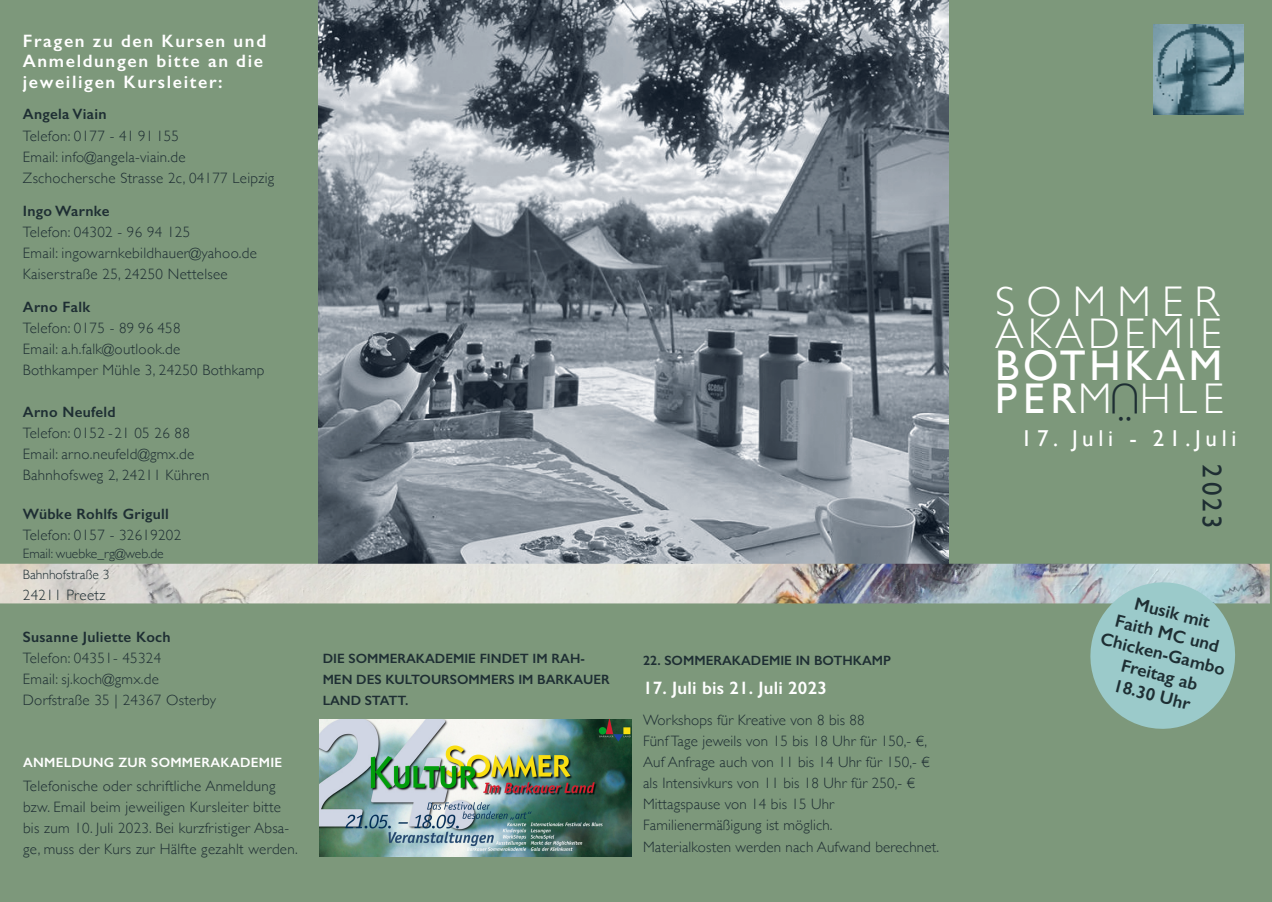
<style>
.page{position:relative;width:1272px;height:902px;background:#fff}
.page>*{position:absolute;margin:0;border:0;box-sizing:border-box;transform-origin:0 0}
.t1{font:300 42.9px "Gill Sans";letter-spacing:.12em;color:#fff}
.t2{font:300 42.9px "Gill Sans";letter-spacing:.1em;color:#fff}
.t3{font:42.9px "Gill Sans";letter-spacing:.09em;color:#fff}
.t4{font:300 42.9px "Gill Sans";color:#1e2e33}
.t5{font:27px "Gill Sans";color:#1e2e33}
.t6{font:22.95px "Gill Sans";letter-spacing:.21em;color:#fff}
.t7{font:600 18px "Gill Sans";letter-spacing:.09em;color:#fff}
.t8{font:600 18px/21px "Gill Sans";color:#1e2e33;text-align:center}
.t9{font:600 18px "Gill Sans";letter-spacing:.01em;color:#fff}
.t10{font:300 15px/21px "Gill Sans";letter-spacing:.02em;color:#1e2e33}
.t11{font:600 15px "Gill Sans";letter-spacing:.02em;color:#1e2e33}
.t12{font:600 13.5px/21px "Gill Sans";color:#1e2e33}
.t13{font:300 13.5px "Gill Sans";color:#1e2e33}
.t14{font:600 13.5px "Gill Sans";letter-spacing:.02em;color:#fff}
.s1{font-weight:400}
</style>
<div class="page">
<div style="left:0;top:0;width:1271px;height:901px;background:#7d987b"></div>
<img style="left:1153px;top:24px;width:90px;height:90px">
<img style="left:319px;top:719px;width:312px;height:137px">
<img style="left:318px;top:0;width:630px;height:563px">
<img style="left:0;top:563px;width:1269px;height:40px">
<svg style="left:1082px;top:574px;width:160px;height:155px"></svg>
<p class="t7" style="left:23px;top:30px;width:245px">Fragen zu den Kursen und</p>
<p class="t7" style="left:23px;top:50px;width:242px">Anmeldungen bitte an die</p>
<p class="t7" style="left:23px;top:71px;width:201px">jeweiligen Kursleiter:</p>
<p class="t11" style="left:23px;top:105px;width:85px">Angela Viain</p>
<p class="t10" style="left:23px;top:124px;width:158px">Telefon: 0177 - 41 91 155</p>
<p class="t10" style="left:23px;top:145px;width:164px">Email: info@angela-viain.de</p>
<p class="t10" style="left:23px;top:166px;width:253px">Zschochersche Strasse 2c, 04177 Leipzig</p>
<p class="t11" style="left:23px;top:201px;width:88px">Ingo Warnke</p>
<p class="t10" style="left:23px;top:220px;width:169px">Telefon: 04302 - 96 94 125</p>
<p class="t10" style="left:23px;top:241px;width:235px">Email: ingowarnkebildhauer@yahoo.de</p>
<p class="t10" style="left:23px;top:262px;width:206px">Kaiserstraße 25, 24250 Nettelsee</p>
<p class="t11" style="left:23px;top:297px;width:69px">Arno Falk</p>
<p class="t10" style="left:23px;top:316px;width:159px">Telefon: 0175 - 89 96 458</p>
<p class="t10" style="left:23px;top:337px;width:159px">Email: a.h.falk@outlook.de</p>
<p class="t10" style="left:23px;top:358px;width:243px">Bothkamper Mühle 3, 24250 Bothkamp</p>
<p class="t11" style="left:23px;top:402px;width:94px">Arno Neufeld</p>
<p class="t10" style="left:23px;top:421px;width:168px">Telefon: 0152 -21 05 26 88</p>
<p class="t10" style="left:23px;top:442px;width:173px">Email: arno.neufeld@gmx.de</p>
<p class="t10" style="left:23px;top:463px;width:188px">Bahnhofsweg 2, 24211 Kühren</p>
<p class="t11" style="left:23px;top:504px;width:148px">Wübke Rohlfs Grigull</p>
<p class="t10" style="left:23px;top:523px;width:160px">Telefon: 0157 - 32619202</p>
<p class="t13" style="left:23px;top:543px;width:142px">Email: wuebke_rg@web.de</p>
<p class="t13" style="left:23px;top:564px;width:88px">Bahnhofstraße 3</p>
<p class="t10" style="left:23px;top:583px;width:84px">24211 Preetz</p>
<p class="t11" style="left:23px;top:627px;width:149px">Susanne Juliette Koch</p>
<p class="t10" style="left:23px;top:646px;width:140px">Telefon: 04351- 45324</p>
<p class="t10" style="left:23px;top:667px;width:138px">Email: sj.koch@gmx.de</p>
<p class="t10" style="left:23px;top:688px;width:195px">Dorfstraße 35 | 24367 Osterby</p>
<p class="t14" style="left:23px;top:754px;width:261px">ANMELDUNG ZUR SOMMERAKADEMIE</p>
<p class="t10" style="left:23px;top:775px;width:276px">Telefonische oder schriftliche Anmeldung bzw. Email beim jeweiligen Kursleiter bitte bis zum 10. Juli 2023. Bei kurzfristiger Absa&shy;ge, muss der Kurs zur Hälfte gezahlt werden.</p>
<p class="t12" style="left:323px;top:647px;width:289px">DIE SOMMERAKADEMIE FINDET IM RAH-<br>MEN DES KULTOURSOMMERS IM BARKAUER<br>LAND STATT.</p>
<p class="t12" style="left:643px;top:650px;width:249px">22. SOMMERAKADEMIE IN BOTHKAMP</p>
<p class="t9" style="left:643px;top:676px;width:185px">17. Juli bis 21. Juli 2023</p>
<p class="t10" style="left:643px;top:709px;width:223px">Workshops für Kreative von 8 bis 88</p>
<p class="t10" style="left:643px;top:730px;width:285px">Fünf Tage jeweils von 15 bis 18 Uhr für 150,- €,</p>
<p class="t10" style="left:643px;top:751px;width:288px">Auf Anfrage auch von 11 bis 14 Uhr für 150,- €</p>
<p class="t10" style="left:643px;top:772px;width:273px">als Intensivkurs von 11 bis 18 Uhr für 250,- €</p>
<p class="t10" style="left:643px;top:793px;width:193px">Mittagspause von 14 bis 15 Uhr</p>
<p class="t10" style="left:643px;top:814px;width:191px">Familienermäßigung ist möglich.</p>
<p class="t10" style="left:643px;top:835px;width:297px">Materialkosten werden nach Aufwand berechnet.</p>
<p class="t1" style="left:995px;top:268px;width:225px">SOMMER</p>
<p class="t2" style="left:995px;top:300px;width:227px">AKADEMIE</p>
<p class="t3" style="left:995px;top:340px;width:228px">BOTHKAM</p>
<p class="t1" style="left:995px;top:364px;width:230px"><span class="s1">PER</span>M HLE</p>
<p class="t4" style="left:1139px;top:432px;width:31px;rotate:-180deg">Ü</p>
<p class="t6" style="left:1020px;top:424px;width:217px">17. Juli - 21.Juli</p>
<p class="t5" style="left:1227px;top:464px;width:65px;rotate:90deg">2023</p>
<p class="t8" style="left:1123px;top:589px;width:108px;rotate:14deg">Musik mit<br>Faith MC und</p>
<p class="t8" style="left:1103px;top:628px;width:129px;rotate:14deg">Chicken-Gambo</p>
<p class="t8" style="left:1124px;top:654px;width:80px;rotate:14deg">Freitag ab</p>
<p class="t8" style="left:1116px;top:674px;width:80px;rotate:14deg">18.30 Uhr</p>
</div>
